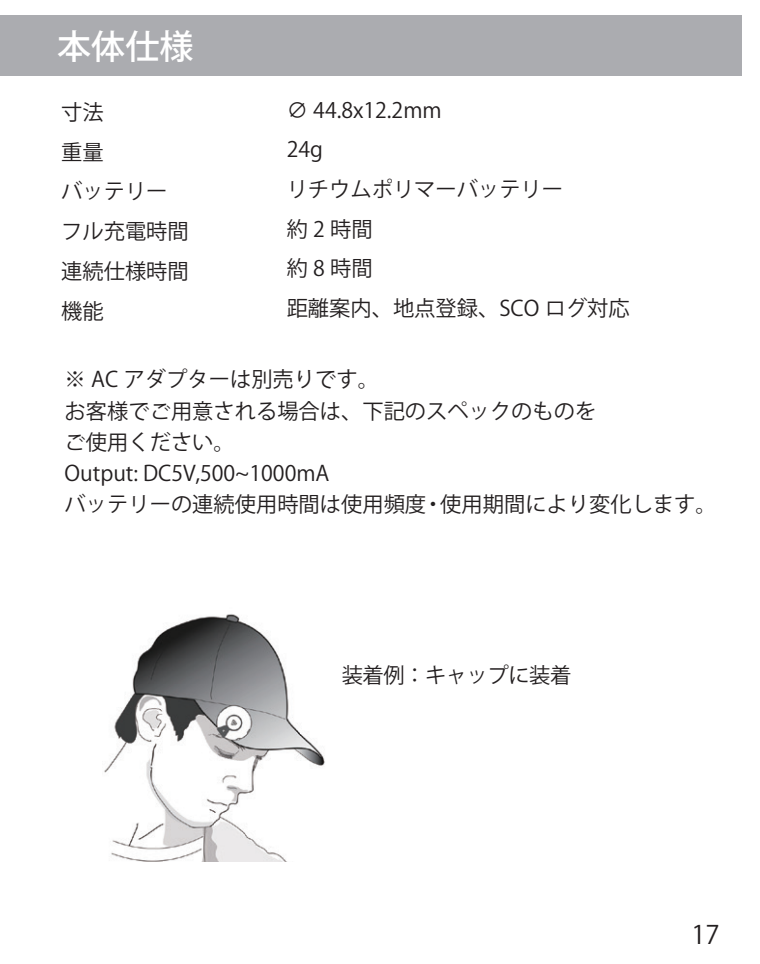
<style>
.page{position:relative;width:760px;height:964px;background:#fff}
.page>*{position:absolute;margin:0;border:0;box-sizing:border-box;transform-origin:0 0}
.t1{font:500 34px "Koz Go Pro";color:#fff}
.t2{font:25.6px "Koz Go Pro";color:#231f20}
.t3{font:21.2px/39.6px "Koz Go Pro";color:#231f20}
.t4{font:21.2px "Koz Go Pro";letter-spacing:-.02em;color:#231f20}
</style>
<div class="page">
<div style="left:0;top:15px;width:742px;height:60px;background:#abacb0"></div>
<img style="left:104px;top:614px;width:221px;height:248px">
<h1 class="t1" style="left:57px;top:25px;width:138px">本体仕様</h1>
<p class="t3" style="left:61px;top:93px;width:129px">寸法<br>重量<br>バッテリーフル充電時間連続仕様時間機能</p>
<p class="t3" style="left:287px;top:91px;width:344px">∅ 44.8x12.2mm<br>24g<br>リチウムポリマーバッテリー<br>約2時間<br>約8時間<br>距離案内、地点登録、SCO ログ対応</p>
<p class="t3" style="left:65px;top:364px;width:653px;line-height:31.2px">※ AC アダプターは別売りです。<br>お客様でご用意される場合は、下記のスペックのものを<br>ご使用ください。<br>Output: DC5V,500~1000mA<br>バッテリーの連続使用時間は使用頻度・使用期間により変化します。</p>
<p class="t4" style="left:342px;top:662px;width:231px">装着例：キャップに装着</p>
<p class="t2" style="left:691px;top:918px;width:30px">17</p>
</div>
